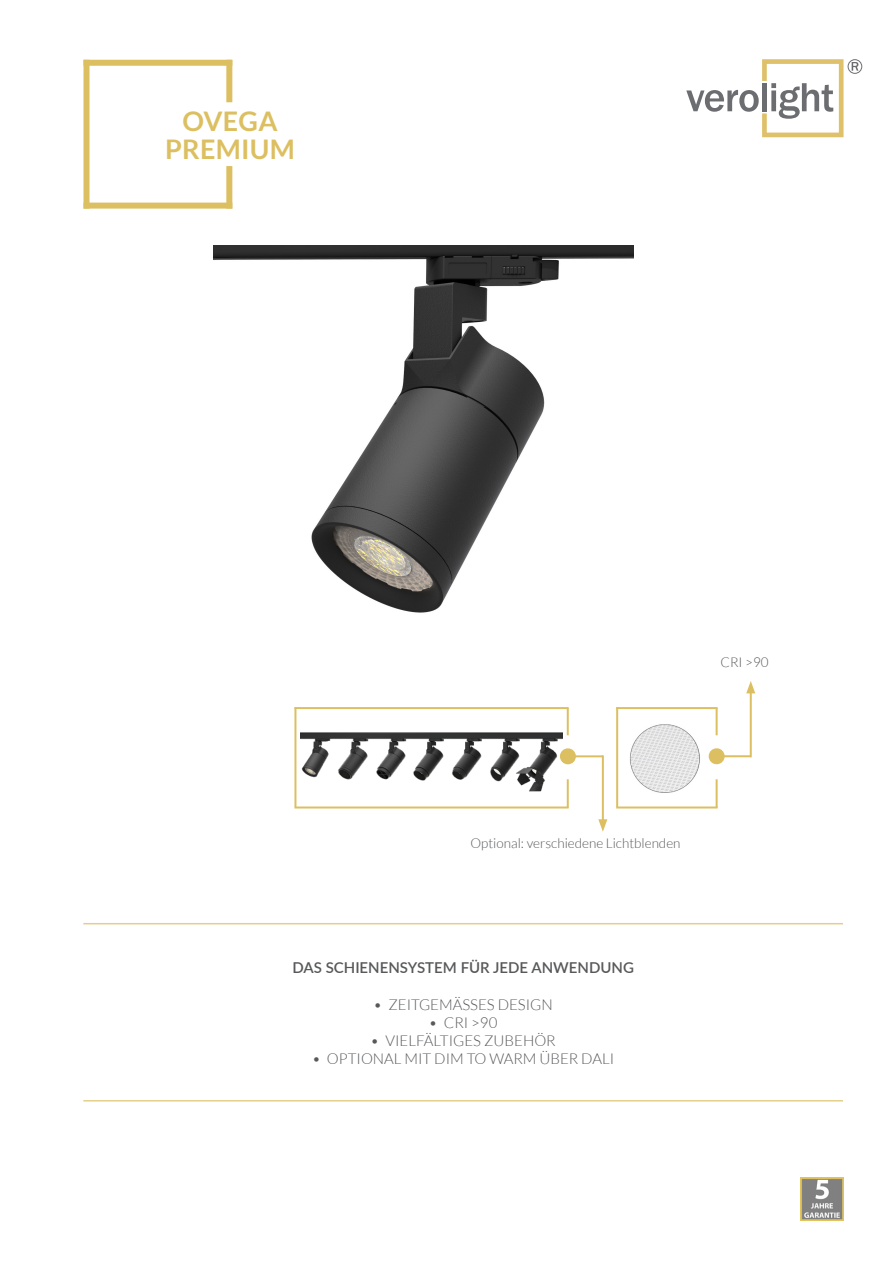
<style>
.page{position:relative;width:893px;height:1263px;background:#fff}
.page>*{position:absolute;margin:0;border:0;box-sizing:border-box;transform-origin:0 0}
.t1{font:700 27px/28.5px "Lato";letter-spacing:.01em;color:#dcbf61;text-align:center}
.t2{font:300 15px "Lato";color:#57585a}
.t3{font:600 15px "Lato";color:#57585a}
.t4{font:300 13.5px "Lato";color:#57585a}
</style>
<div class="page">
<div style="left:226px;top:166px;width:6px;height:43px;background:#dcbf61"></div>
<div style="left:84px;top:60px;width:6px;height:149px;background:#dcbf61"></div>
<div style="left:84px;top:203px;width:148px;height:6px;background:#dcbf61"></div>
<div style="left:226px;top:60px;width:6px;height:42px;background:#dcbf61"></div>
<div style="left:84px;top:60px;width:148px;height:6px;background:#dcbf61"></div>
<img style="left:800px;top:1178px;width:43px;height:42px">
<hr style="left:567px;top:779px;width:2px;height:28px;background:#dcbf61">
<hr style="left:294px;top:707px;width:2px;height:100px;background:#dcbf61">
<hr style="left:294px;top:806px;width:275px;height:2px;background:#dcbf61">
<hr style="left:567px;top:708px;width:2px;height:27px;background:#dcbf61">
<hr style="left:294px;top:707px;width:275px;height:2px;background:#dcbf61">
<hr style="left:716px;top:779px;width:2px;height:28px;background:#dcbf61">
<hr style="left:616px;top:707px;width:2px;height:100px;background:#dcbf61">
<hr style="left:616px;top:806px;width:102px;height:2px;background:#dcbf61">
<hr style="left:716px;top:708px;width:2px;height:27px;background:#dcbf61">
<hr style="left:616px;top:707px;width:102px;height:2px;background:#dcbf61">
<svg style="left:686px;top:59px;width:157px;height:78px"></svg>
<svg style="left:852px;top:62px;width:6px;height:9px"></svg>
<div style="left:848px;top:59px;width:14px;height:15px;border:1px solid #6c6d70;border-radius:50%"></div>
<img style="left:214px;top:245px;width:420px;height:368px">
<hr style="left:83px;top:923px;width:760px;height:1px;background:#dcbf61">
<hr style="left:83px;top:1100px;width:760px;height:1px;background:#dcbf61">
<hr style="left:602px;top:755px;width:2px;height:68px;background:#dcbf61">
<svg style="left:598px;top:819px;width:9px;height:13px"></svg>
<div style="left:560px;top:748px;width:16px;height:16px;border:8px solid #dcbf61;border-radius:50%"></div>
<hr style="left:575px;top:755px;width:28px;height:2px;background:#dcbf61">
<hr style="left:750px;top:690px;width:2px;height:67px;background:#dcbf61">
<svg style="left:746px;top:681px;width:9px;height:12px"></svg>
<div style="left:709px;top:748px;width:16px;height:16px;border:8px solid #dcbf61;border-radius:50%"></div>
<hr style="left:723px;top:755px;width:28px;height:2px;background:#dcbf61">
<img style="left:301px;top:732px;width:261px;height:60px">
<img style="left:630px;top:724px;width:70px;height:69px">
<p class="t1" style="left:165px;top:106px;width:131px">OVEGA<br>PREMIUM</p>
<p class="t4" style="left:721px;top:655px;width:50px">CRI &gt;90</p>
<p class="t4" style="left:470px;top:836px;width:212px">Optional: verschiedene Lichtblenden</p>
<p class="t3" style="left:292px;top:956px;width:343px">DAS SCHIENENSYSTEM FÜR JEDE ANWENDUNG</p>
<p class="t2" style="left:373px;top:996px;width:181px">• ZEITGEMÄSSES DESIGN</p>
<p class="t2" style="left:429px;top:1014px;width:70px">• CRI &gt;90</p>
<p class="t2" style="left:371px;top:1032px;width:187px">• VIELFÄLTIGES ZUBEHÖR</p>
<p class="t2" style="left:312px;top:1050px;width:304px">• OPTIONAL MIT DIM TO WARM ÜBER DALI</p>
</div>
